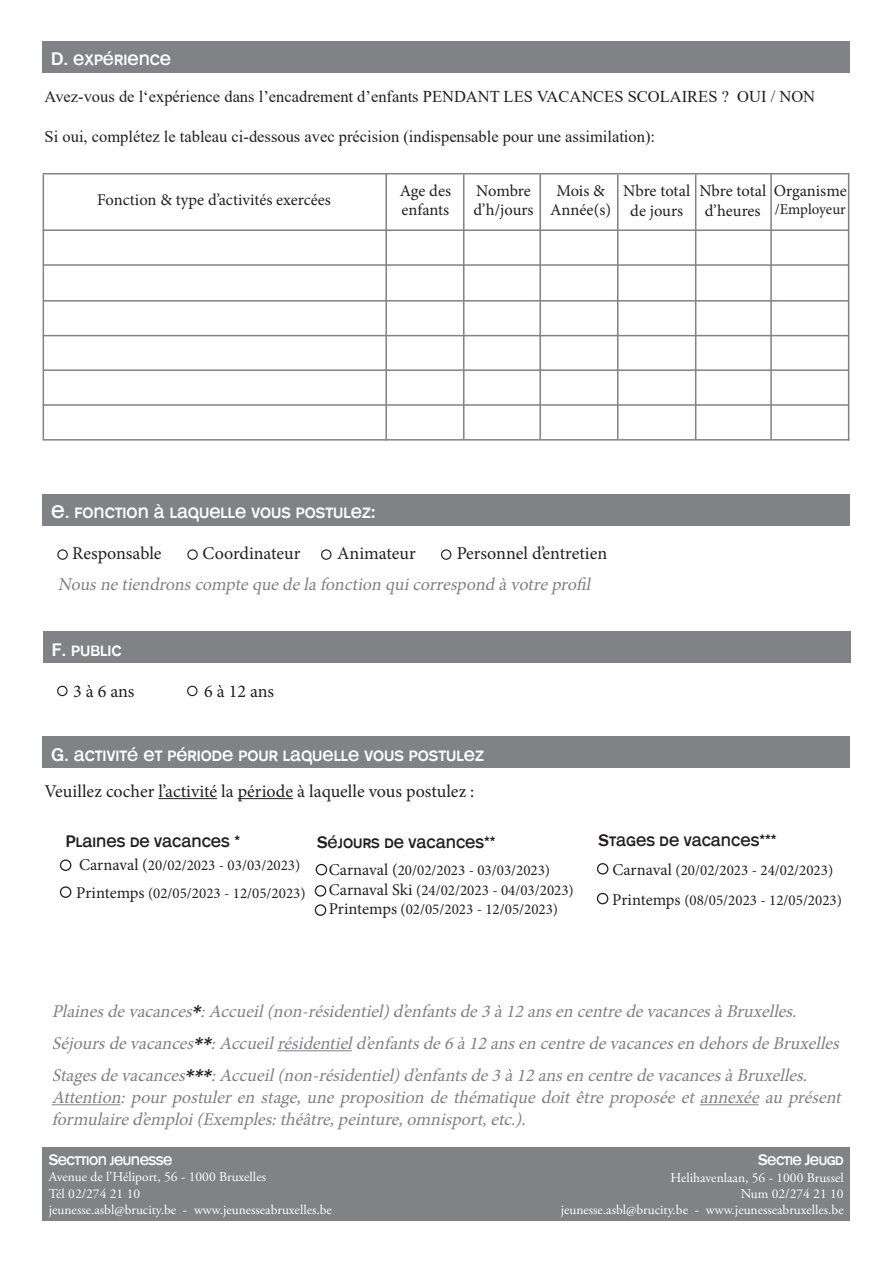
<style>
.page{position:relative;width:893px;height:1263px;background:#fff}
.page>*{position:absolute;margin:0;border:0;box-sizing:border-box;transform-origin:0 0}
.t1{font:italic 18px/21.6px "Minion Pro";color:#808285}
.t2{font:18px "Minion Pro";color:#231f20}
.t3{font:18px "Mono Alphabet";color:#fff}
.t4{font:16.5px "Times New Roman";color:#231f20}
.t5{font:16.5px/19.8px "Minion Pro";color:#231f20;text-align:center}
.t6{font:16.5px "Mono Alphabet";color:#231f20}
.t7{font:15px "Minion Pro";color:#231f20}
.t8{font:15px "Mono Alphabet";letter-spacing:-.04em;color:#fff}
.t9{font:13.5px "Adobe Garamond Pro";color:#fff}
.s1{font-size:16.5px}
.s2{font-family:"Garamond";font-weight:700;color:#231f20}
</style>
<div class="page">
<div style="left:43px;top:41px;width:807px;height:32px;background:#808285"></div>
<div style="left:43px;top:494px;width:807px;height:32px;background:#808285"></div>
<div style="left:43px;top:1147px;width:807px;height:73px;background:#808285"></div>
<hr style="left:43px;top:173px;width:806px;height:1px;background:#808285">
<hr style="left:43px;top:229px;width:805px;height:2px;background:#808285">
<hr style="left:43px;top:264px;width:806px;height:2px;background:#808285">
<hr style="left:43px;top:300px;width:806px;height:2px;background:#808285">
<hr style="left:43px;top:335px;width:805px;height:1px;background:#808285">
<hr style="left:43px;top:369px;width:806px;height:2px;background:#808285">
<hr style="left:43px;top:404px;width:805px;height:2px;background:#808285">
<hr style="left:43px;top:174px;width:1px;height:267px;background:#808285">
<hr style="left:385px;top:174px;width:2px;height:267px;background:#808285">
<hr style="left:463px;top:174px;width:1px;height:265px;background:#808285">
<hr style="left:539px;top:174px;width:2px;height:265px;background:#808285">
<hr style="left:617px;top:175px;width:1px;height:264px;background:#808285">
<hr style="left:695px;top:174px;width:1px;height:266px;background:#808285">
<hr style="left:770px;top:174px;width:2px;height:265px;background:#808285">
<hr style="left:848px;top:174px;width:1px;height:267px;background:#808285">
<div style="left:57px;top:549px;width:11px;height:11px;border:1px solid #231f20;border-radius:50%"></div>
<div style="left:187px;top:549px;width:11px;height:11px;border:1px solid #231f20;border-radius:50%"></div>
<div style="left:321px;top:549px;width:10px;height:11px;border:1px solid #231f20;border-radius:50%"></div>
<div style="left:441px;top:549px;width:10px;height:11px;border:1px solid #231f20;border-radius:50%"></div>
<div style="left:43px;top:632px;width:808px;height:31px;background:#808285"></div>
<div style="left:57px;top:686px;width:11px;height:10px;border:1px solid #231f20;border-radius:50%"></div>
<div style="left:187px;top:686px;width:11px;height:10px;border:1px solid #231f20;border-radius:50%"></div>
<div style="left:43px;top:737px;width:807px;height:31px;background:#808285"></div>
<hr style="left:158px;top:798px;width:59px;height:1px;background:#231f20">
<hr style="left:238px;top:798px;width:55px;height:1px;background:#231f20">
<hr style="left:44px;top:439px;width:805px;height:2px;background:#808285">
<hr style="left:277px;top:1050px;width:75px;height:1px;background:#808285">
<hr style="left:52px;top:1104px;width:69px;height:1px;background:#808285">
<hr style="left:700px;top:1104px;width:59px;height:1px;background:#808285">
<div style="left:316px;top:864px;width:11px;height:11px;border:1px solid #231f20;border-radius:50%"></div>
<div style="left:597px;top:863px;width:11px;height:11px;border:1px solid #231f20;border-radius:50%"></div>
<div style="left:60px;top:886px;width:11px;height:12px;border:1px solid #231f20;border-radius:50%"></div>
<div style="left:597px;top:893px;width:11px;height:11px;border:1px solid #231f20;border-radius:50%"></div>
<div style="left:315px;top:885px;width:11px;height:12px;border:1px solid #231f20;border-radius:50%"></div>
<div style="left:315px;top:904px;width:11px;height:12px;border:1px solid #231f20;border-radius:50%"></div>
<div style="left:60px;top:859px;width:11px;height:12px;border:1px solid #231f20;border-radius:50%"></div>
<p class="t3" style="left:51px;top:49px;width:122px">D. expérience</p>
<p class="t4" style="left:45px;top:85px;width:772px">Avez-vous de l‘expérience dans l’encadrement d’enfants PENDANT LES VACANCES SCOLAIRES ? OUI / NON</p>
<p class="t4" style="left:45px;top:125px;width:612px">Si oui, complétez le tableau ci-dessous avec précision (indispensable pour une assimilation):</p>
<p class="t5" style="left:400px;top:180px;width:53px;text-align:left">Age des enfants</p>
<p class="t5" style="left:474px;top:180px;width:61px;text-align:left">Nombre d’h/jours</p>
<p class="t5" style="left:550px;top:180px;width:62px">Mois &amp;<br>Année(s)</p>
<p class="t5" style="left:623px;top:181px;width:68px">Nbre total de jours</p>
<p class="t5" style="left:699px;top:181px;width:68px">Nbre total d’heures</p>
<p class="t5" style="left:774px;top:180px;width:75px">Organisme</p>
<p class="t5" style="left:97px;top:190px;width:235px">Fonction &amp; type d’activités exercées</p>
<p class="t7" style="left:775px;top:199px;width:73px">/Employeur</p>
<p class="t3" style="left:51px;top:502px;width:326px">E. fonction à laquelle vous postulez:</p>
<p class="t2" style="left:72px;top:542px;width:91px">Responsable</p>
<p class="t2" style="left:202px;top:542px;width:99px">Coordinateur</p>
<p class="t2" style="left:337px;top:542px;width:80px">Animateur</p>
<p class="t2" style="left:457px;top:542px;width:152px">Personnel d’entretien</p>
<p class="t1" style="left:58px;top:574px;width:538px">Nousnetiendronscomptequedelafonction quicorrespond àvotreprofil</p>
<p class="t3" style="left:52px;top:639px;width:71px">F. public</p>
<p class="t2" style="left:73px;top:679px;width:63px">3 à 6 ans</p>
<p class="t2" style="left:204px;top:679px;width:72px">6 à 12 ans</p>
<p class="t3" style="left:51px;top:744px;width:434px">G. activité et période pour laquelle vous postulez</p>
<p class="t2" style="left:44px;top:779px;width:431px">Veuillez cocher l’activité la période à laquelle vous postulez :</p>
<p class="t6" style="left:317px;top:833px;width:180px">Séjours de vacances**</p>
<p class="t6" style="left:598px;top:831px;width:180px">Stages de vacances***</p>
<p class="t7" style="left:612px;top:860px;width:222px"><span class="s1">Carnaval</span> (20/02/2023 - 24/02/2023)</p>
<p class="t6" style="left:66px;top:831px;width:176px">Plaines de vacances *</p>
<p class="t7" style="left:79px;top:856px;width:223px"><span class="s1">Carnaval (</span>20/02/2023 - 03/03/2023)</p>
<p class="t7" style="left:329px;top:860px;width:223px"><span class="s1">Carnaval (</span>20/02/2023 - 03/03/2023)</p>
<p class="t7" style="left:329px;top:880px;width:246px"><span class="s1">Carnaval Ski</span> (24/02/2023 - 04/03/2023)</p>
<p class="t7" style="left:329px;top:899px;width:231px"><span class="s1">Printemps</span> (02/05/2023 - 12/05/2023)</p>
<p class="t7" style="left:76px;top:883px;width:231px"><span class="s1">Printemps</span> (02/05/2023 - 12/05/2023)</p>
<p class="t7" style="left:612px;top:890px;width:231px"><span class="s1">Printemps</span> (08/05/2023 - 12/05/2023)</p>
<p class="t1" style="left:52px;top:1000px;width:751px">Plainesdevacances<span class="s2">*</span>:Accueil(non-résidentiel)d’enfantsde3à12ansen centredevacancesàBruxelles.</p>
<p class="t1" style="left:52px;top:1032px;width:794px">Séj oursdevacances<span class="s2">**</span>:Accueilrésidentield’enfantsde6à12ansen centredevacancesen dehorsdeBruxelles</p>
<p class="t1" style="left:52px;top:1065px;width:762px">Stagesdevacances<span class="s2">***</span>:Accueil(non-résidentiel)d’enfantsde3à12ansen centredevacancesàBruxelles.</p>
<p class="t1" style="left:52px;top:1086px;width:796px">Attention:pourpostuleren stage,uneproposition dethématiquedoitêtreproposéeetannexéeauprésent formulaired’emploi(Exemples:théâtre,peinture,omnisport,etc.).</p>
<p class="t8" style="left:49px;top:1151px;width:125px">Secttion jeunesse</p>
<p class="t9" style="left:49px;top:1169px;width:219px">Avenue de l’Héliport, 56 - 1000 Bruxelles</p>
<p class="t9" style="left:49px;top:1185px;width:93px">Tél 02/274 21 10</p>
<p class="t9" style="left:49px;top:1201px;width:284px">jeunesse.asbl@brucity.be - www.jeunesseabruxelles.be</p>
<p class="t8" style="left:758px;top:1151px;width:87px">Sectie Jeugd</p>
<p class="t9" style="left:670px;top:1169px;width:175px">Helihavenlaan, 56 - 1000 Brussel</p>
<p class="t9" style="left:741px;top:1185px;width:104px">Num 02/274 21 10</p>
<p class="t9" style="left:561px;top:1202px;width:284px">jeunesse.asbl@brucity.be - www.jeunesseabruxelles.be</p>
</div>
